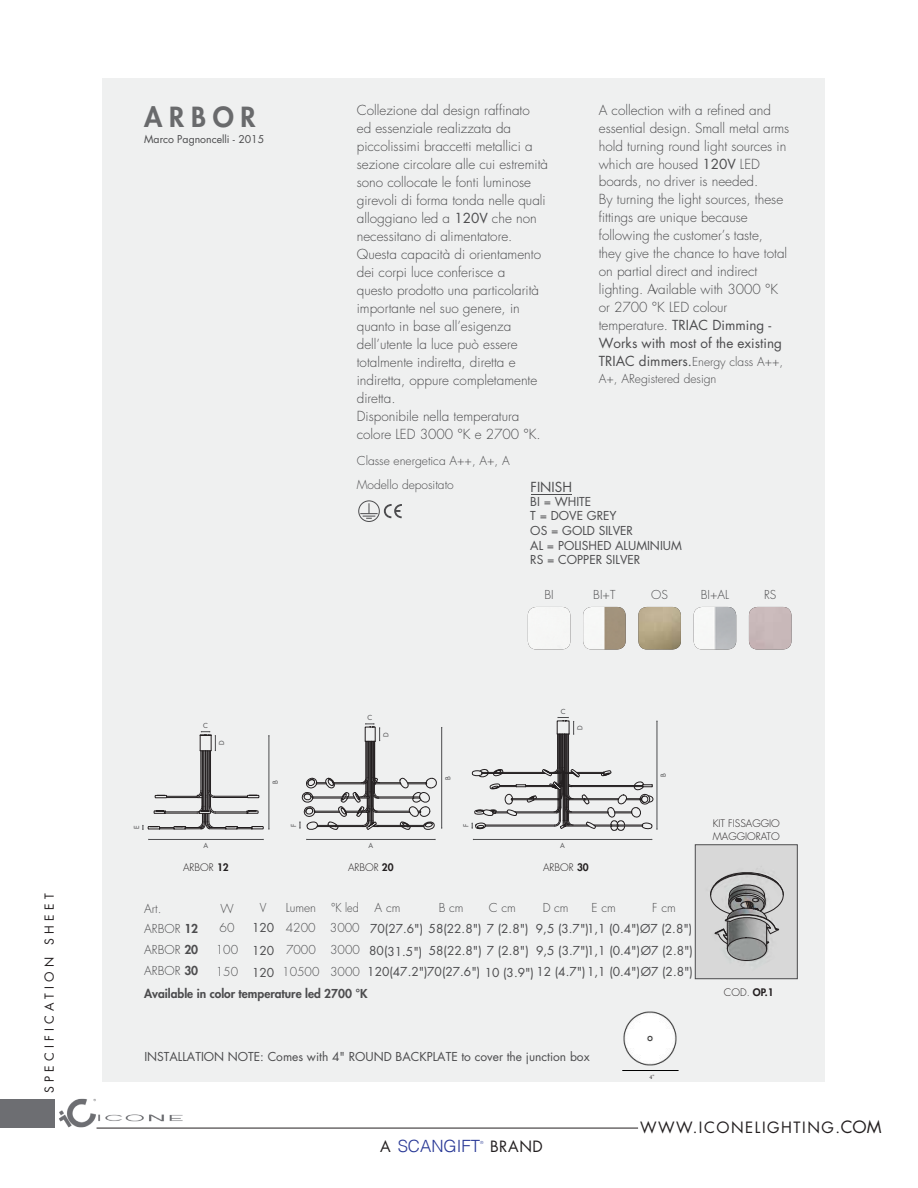
<style>
.page{position:relative;width:918px;height:1188px;background:#fff}
.page>*{position:absolute;margin:0;border:0;box-sizing:border-box;transform-origin:0 0}
.t1{font:800 27px "Futura Std";letter-spacing:.25em;color:#696a6c}
.t2{font:300 16.95px "Helvetica";color:#293996}
.t3{font:16.5px "Futura Std";color:#231f20}
.t4{font:15.15px "Futura Std";letter-spacing:.1em;color:#231f20}
.t5{font:300 13.5px/18px "Futura Std";color:#4c4c4e}
.t6{font:13.5px "Futura Std";color:#4c4c4e}
.t7{font:12.15px "Futura Std";letter-spacing:.35em;color:#231f20}
.t8{font:12px/14.4px "Futura Std";color:#4c4c4e}
.t9{font:300 12px/16.5px "Futura Std";color:#4c4c4e}
.t10{font:300 12px "Futura Std";color:#4c4c4e;scale:.9 1}
.t11{font:10.5px "Futura Std";color:#4c4c4e}
.t12{font:300 10.2px/12.1px "Futura Std";color:#231f20}
.t13{font:6.75px "Futura Std";color:#4c4c4e}
.t14{font:6px "Minion Pro";color:#231f20}
.t15{font:300 4.2px "Helvetica";color:#2b3c96}
.s1{font-weight:400}
.s2{font-weight:400;font-size:13.5px}
.s3{font-weight:800}
.s4{font-weight:300}
</style>
<div class="page">
<div style="left:102px;top:78px;width:723px;height:1004px;background:#eff0f0"></div>
<svg style="left:360px;top:503px;width:18px;height:16px"></svg>
<div style="left:358px;top:501px;width:22px;height:21px;border:1px solid #4c4c4e;border-radius:50%"></div>
<svg style="left:384px;top:504px;width:18px;height:14px"></svg>
<hr style="left:209px;top:751px;width:1px;height:40px;background:#231f20">
<hr style="left:208px;top:751px;width:1px;height:40px;background:#231f20">
<hr style="left:201px;top:751px;width:1px;height:40px;background:#231f20">
<hr style="left:204px;top:751px;width:1px;height:55px;background:#231f20">
<hr style="left:210px;top:751px;width:1px;height:43px;background:#231f20">
<hr style="left:203px;top:751px;width:1px;height:60px;background:#231f20">
<hr style="left:202px;top:751px;width:1px;height:60px;background:#231f20">
<hr style="left:205px;top:751px;width:1px;height:60px;background:#231f20">
<hr style="left:207px;top:751px;width:1px;height:60px;background:#231f20">
<hr style="left:269px;top:736px;width:1px;height:93px;background:#4c4c4e">
<svg style="left:142px;top:775px;width:128px;height:55px"></svg>
<hr style="left:149px;top:839px;width:114px;height:1px;background:#4c4c4e">
<svg style="left:200px;top:731px;width:16px;height:27px"></svg>
<hr style="left:374px;top:741px;width:1px;height:41px;background:#231f20">
<hr style="left:367px;top:741px;width:1px;height:38px;background:#231f20">
<hr style="left:366px;top:741px;width:1px;height:41px;background:#231f20">
<hr style="left:370px;top:741px;width:1px;height:51px;background:#231f20">
<hr style="left:369px;top:741px;width:1px;height:51px;background:#231f20">
<hr style="left:368px;top:741px;width:1px;height:55px;background:#231f20">
<hr style="left:373px;top:741px;width:1px;height:39px;background:#231f20">
<hr style="left:371px;top:741px;width:1px;height:79px;background:#231f20">
<hr style="left:441px;top:728px;width:1px;height:100px;background:#4c4c4e">
<svg style="left:299px;top:764px;width:143px;height:66px"></svg>
<hr style="left:307px;top:839px;width:128px;height:1px;background:#4c4c4e">
<svg style="left:365px;top:723px;width:15px;height:19px"></svg>
<hr style="left:657px;top:721px;width:1px;height:108px;background:#4c4c4e">
<hr style="left:557px;top:734px;width:1px;height:34px;background:#231f20">
<hr style="left:563px;top:734px;width:1px;height:34px;background:#231f20">
<hr style="left:561px;top:734px;width:1px;height:36px;background:#231f20">
<hr style="left:562px;top:734px;width:1px;height:47px;background:#231f20">
<hr style="left:568px;top:734px;width:1px;height:38px;background:#231f20">
<hr style="left:567px;top:734px;width:1px;height:38px;background:#231f20">
<hr style="left:566px;top:734px;width:1px;height:38px;background:#231f20">
<hr style="left:558px;top:734px;width:1px;height:38px;background:#231f20">
<hr style="left:560px;top:734px;width:1px;height:38px;background:#231f20">
<hr style="left:559px;top:734px;width:1px;height:38px;background:#231f20">
<hr style="left:565px;top:734px;width:1px;height:38px;background:#231f20">
<hr style="left:564px;top:734px;width:1px;height:38px;background:#231f20">
<svg style="left:472px;top:766px;width:186px;height:65px"></svg>
<hr style="left:473px;top:839px;width:179px;height:1px;background:#4c4c4e">
<svg style="left:557px;top:717px;width:17px;height:18px"></svg>
<img style="left:528px;top:607px;width:42px;height:42px">
<img style="left:583px;top:607px;width:43px;height:42px">
<img style="left:638px;top:607px;width:43px;height:42px">
<img style="left:694px;top:607px;width:42px;height:42px">
<div style="left:749px;top:607px;width:42px;height:42px;background:#c8b8b9"></div>
<svg style="left:708px;top:867px;width:78px;height:94px"></svg>
<div style="left:695px;top:844px;width:103px;height:135px;border:1px solid #4c4c4e"></div>
<hr style="left:97px;top:1128px;width:541px;height:1px;background:#231f20">
<div style="left:0;top:1099px;width:54px;height:28px;background:#6d6e72"></div>
<img style="left:59px;top:1098px;width:37px;height:30px">
<img style="left:98px;top:1114px;width:85px;height:8px">
<hr style="left:622px;top:1070px;width:57px;height:1px;background:#000">
<img style="left:623px;top:1011px;width:54px;height:55px">
<hr style="left:531px;top:494px;width:41px;height:1px;background:#4c4c4e">
<p class="t7" style="left:42px;top:1093px;width:201px;rotate:-90deg">SPECIFICATION SHEET</p>
<p class="t1" style="left:144px;top:100px;width:113px">ARBOR</p>
<p class="t5" style="left:599px;top:101px;width:192px">A collection with a refined and essential design. Small metal arms hold turning round light sources in which are housed <span class="s1">120V</span> LED boards, no driver is needed.<br>By turning the light sources, these fittings are unique because following the customer’s taste,<br>they give the chance to have total on partial direct and indirect lighting. Available with 3000 °K or 2700 °K LED colour temperature. <span class="s1">TRIAC Dimming -<br>Works with most of the existing</span></p>
<p class="t9" style="left:599px;top:354px;width:186px"><span class="s2">TRIAC dimmers.</span>Energy class A++,<br>A+, ARegistered design</p>
<p class="t5" style="left:357px;top:102px;width:193px">Collezione dal design raffinato<br>ed essenziale realizzata da piccolissimi braccetti metallici a sezione circolare alle cui estremità sono collocate le fonti luminose girevoli di forma tonda nelle quali alloggiano led a <span class="s1">120V</span> che non necessitano di alimentatore.<br>Questa capacità di orientamento dei corpi luce conferisce a<br>questo prodotto una particolarità importante nel suo genere, in quanto in base all’esigenza dell’utente la luce può essere totalmente indiretta, diretta e indiretta, oppure completamente diretta.<br>Disponibile nella temperatura colore LED 3000 °K e 2700 °K.</p>
<p class="t9" style="left:357px;top:448px;width:154px;line-height:24.3px">Classe energetica A++, A+, A<br>Modello depositato</p>
<p class="t11" style="left:144px;top:132px;width:122px">Marco Pagnoncelli - 2015</p>
<p class="t6" style="left:531px;top:478px;width:43px">FINISH</p>
<p class="t8" style="left:530px;top:495px;width:153px">BI = WHITE<br>T = DOVE GREY<br>OS = GOLD SILVER<br>AL = POLISHED ALUMINIUM<br>RS = COPPER SILVER</p>
<p class="t13" style="left:132px;top:829px;width:5px;rotate:-90deg">E</p>
<p class="t13" style="left:203px;top:721px;width:6px">C</p>
<p class="t13" style="left:217px;top:745px;width:6px;rotate:-90deg">D</p>
<p class="t13" style="left:204px;top:841px;width:6px">A</p>
<p class="t12" style="left:183px;top:862px;width:47px">ARBOR <span class="s3">12</span></p>
<p class="t13" style="left:271px;top:784px;width:5px;rotate:-90deg">B</p>
<p class="t13" style="left:289px;top:827px;width:5px;rotate:-90deg">F</p>
<p class="t13" style="left:367px;top:713px;width:6px">C</p>
<p class="t13" style="left:382px;top:737px;width:6px;rotate:-90deg">D</p>
<p class="t13" style="left:369px;top:841px;width:6px">A</p>
<p class="t12" style="left:348px;top:862px;width:47px">ARBOR <span class="s3">20</span></p>
<p class="t13" style="left:444px;top:780px;width:5px;rotate:-90deg">B</p>
<p class="t13" style="left:462px;top:827px;width:5px;rotate:-90deg">F</p>
<p class="t9" style="left:544px;top:586px;width:11px">BI</p>
<p class="t9" style="left:593px;top:586px;width:24px">BI+T</p>
<p class="t9" style="left:651px;top:586px;width:18px">OS</p>
<p class="t9" style="left:701px;top:586px;width:30px">BI+AL</p>
<p class="t9" style="left:764px;top:586px;width:14px">RS</p>
<p class="t13" style="left:561px;top:707px;width:6px">C</p>
<p class="t13" style="left:576px;top:730px;width:6px;rotate:-90deg">D</p>
<p class="t13" style="left:560px;top:841px;width:6px">A</p>
<p class="t12" style="left:543px;top:862px;width:47px">ARBOR <span class="s3">30</span></p>
<p class="t13" style="left:659px;top:777px;width:5px;rotate:-90deg">B</p>
<p class="t12" style="left:713px;top:818px;width:69px">KIT FISSAGGIO<br>MAGGIORATO</p>
<p class="t9" style="left:144px;top:898px;width:56px;line-height:20.4px">Art.<br>ARBOR <span class="s3">12</span></p>
<p class="t9" style="left:221px;top:900px;width:15px">W</p>
<p class="t9" style="left:260px;top:899px;width:8px">V</p>
<p class="t9" style="left:286px;top:899px;width:32px">Lumen</p>
<p class="t10" style="left:331px;top:900px;width:32px">°K led</p>
<p class="t9" style="left:375px;top:899px;width:27px">A cm</p>
<p class="t9" style="left:439px;top:899px;width:26px">B cm</p>
<p class="t9" style="left:489px;top:899px;width:29px">C cm</p>
<p class="t9" style="left:543px;top:899px;width:27px">D cm</p>
<p class="t9" style="left:592px;top:899px;width:26px">E cm</p>
<p class="t9" style="left:652px;top:899px;width:25px">F cm</p>
<p class="t9" style="left:220px;top:920px;width:16px">60</p>
<p class="t8" style="left:252px;top:922px;width:442px">120 <span class="s4">4200 3000</span> 70(27.6") 58(22.8") 7 (2.8") 9,5 (3.7")1,1 (0.4")Ø7 (2.8")</p>
<p class="t9" style="left:144px;top:942px;width:56px">ARBOR <span class="s3">20</span></p>
<p class="t8" style="left:216px;top:943px;width:479px"><span class="s4">100</span> 120 <span class="s4">7000 3000</span> 80(31.5") 58(22.8") 7 (2.8") 9,5 (3.7")1,1 (0.4")Ø7 (2.8")</p>
<p class="t9" style="left:144px;top:963px;width:56px">ARBOR <span class="s3">30</span></p>
<p class="t8" style="left:144px;top:961px;width:550px;line-height:21.5px;text-indent:72px"><span class="s4">150</span> 120 <span class="s4">10500 3000</span> 120(47.2")70(27.6") 10 (3.9") 12 (4.7")1,1 (0.4")Ø7 (2.8")<br><span class="s3">Available in color temperature led 2700 °K</span></p>
<p class="t8" style="left:144px;top:1050px;width:447px">INSTALLATION NOTE: Comes with 4" ROUND BACKPLATE to cover the junction box</p>
<p class="t14" style="left:650px;top:1073px;width:6px">4"</p>
<p class="t12" style="left:724px;top:986px;width:51px">COD. <span class="s3">OP.1</span></p>
<p class="t2" style="left:398px;top:1133px;width:84px">SCANGIFT</p>
<p class="t15" style="left:480px;top:1140px;width:5px">®</p>
<p class="t4" style="left:380px;top:1137px;width:12px">A</p>
<p class="t4" style="left:490px;top:1137px;width:54px">BRAND</p>
<p class="t3" style="left:841px;top:1117px;width:42px">COM</p>
<p class="t4" style="left:640px;top:1118px;width:226px">WWW.ICONELIGHTING.CA</p>
</div>
